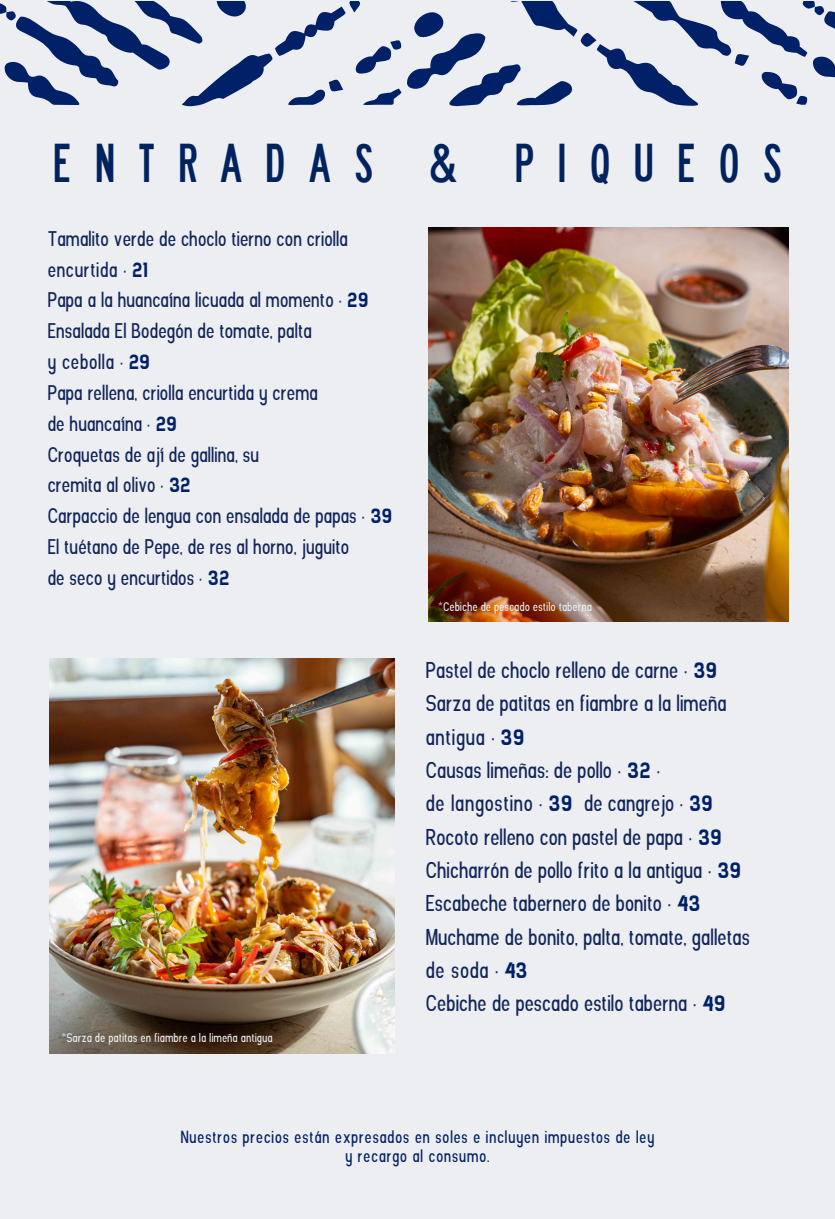
<style>
.page{position:relative;width:835px;height:1219px;background:#fff}
.page>*{position:absolute;margin:0;border:0;box-sizing:border-box;transform-origin:0 0}
.t1{font:50px "Pavement JNL";letter-spacing:.46em;color:#002360}
.t2{font:300 extra-condensed 22.94px/33.2px "Gonero";letter-spacing:-.025em;color:#11255b}
.t3{font:300 extra-condensed 21.19px/30.8px "Gonero";letter-spacing:-.025em;color:#11255b}
.t4{font:300 extra-condensed 17.5px/19.2px "Gonero";letter-spacing:.02em;color:#002067;text-align:center}
.t5{font:300 extra-condensed 12.5px "Gonero";letter-spacing:-.01em;color:#eceef1}
.s1{font-weight:500;color:#002067}
</style>
<div class="page">
<div style="left:0;top:0;width:835px;height:1218px;background:#eceef1"></div>
<svg style="left:0;top:1px;width:835px;height:106px"></svg>
<img style="left:49px;top:658px;width:346px;height:395px">
<img style="left:429px;top:228px;width:360px;height:393px">
<h1 class="t1" style="left:53px;top:134px;width:731px">ENTRADAS &amp; PIQUEOS</h1>
<p class="t3" style="left:47px;top:224px;width:347px">Tamalito verde de choclo tierno con criolla encurtida · <span class="s1">21<br></span>Papa a la huancaína licuada al momento · <span class="s1">29<br></span>Ensalada El Bodegón de tomate, palta<br>y cebolla · <span class="s1">29<br></span>Papa rellena, criolla encurtida y crema<br>de huancaína · <span class="s1">29<br></span>Croquetas de ají de gallina, su<br>cremita al olivo · <span class="s1">32<br></span>Carpaccio de lengua con ensalada de papas · <span class="s1">39<br></span>El tuétano de Pepe, de res al horno, juguito<br>de seco y encurtidos · <span class="s1">32</span></p>
<p class="t5" style="left:61px;top:1031px;width:213px">*Sarza de patitas en fiambre a la limeña antigua</p>
<p class="t5" style="left:438px;top:600px;width:156px">*Cebiche de pescado estilo taberna</p>
<p class="t2" style="left:426px;top:654px;width:326px">Pastel de choclo relleno de carne · <span class="s1">39<br></span>Sarza de patitas en fiambre a la limeña antigua · <span class="s1">39<br></span>Causas limeñas: de pollo · <span class="s1">32</span> ·<br>de langostino · <span class="s1">39</span> de cangrejo · <span class="s1">39<br></span>Rocoto relleno con pastel de papa · <span class="s1">39<br></span>Chicharrón de pollo frito a la antigua · <span class="s1">39<br></span>Escabeche tabernero de bonito · <span class="s1">43<br></span>Muchame de bonito, palta, tomate, galletas de soda · <span class="s1">43<br></span>Cebiche de pescado estilo taberna · <span class="s1">49</span></p>
<p class="t4" style="left:180px;top:1127px;width:476px">Nuestros precios están expresados en soles e incluyen impuestos de ley y recargo al consumo.</p>
</div>
